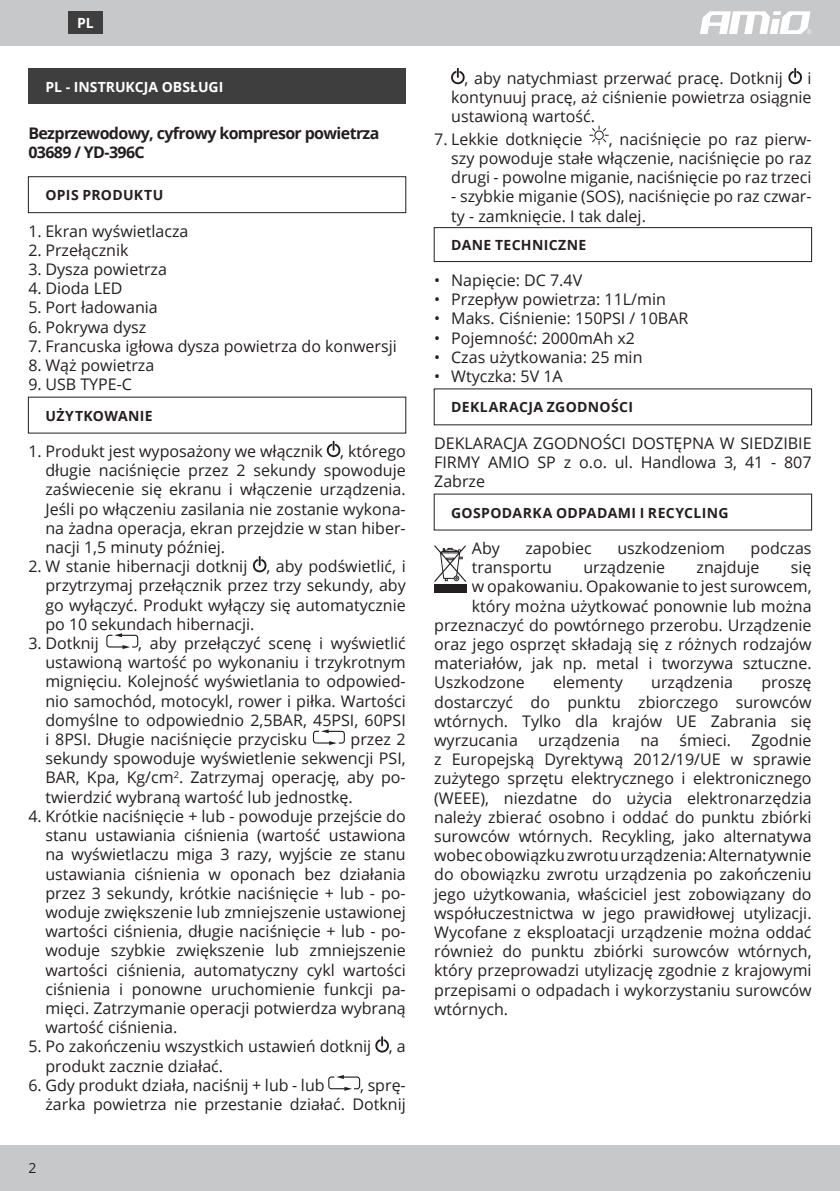
<style>
.page{position:relative;width:840px;height:1191px;background:#fff}
.page>*{position:absolute;margin:0;border:0;box-sizing:border-box;transform-origin:0 0}
.Tekst{font:16px/19.2px "Open Sans";color:#231f20;text-align:justify}
.Nazwa_produktu{font:700 16px/19.2px "Open Sans";letter-spacing:-.04em;color:#231f20}
.Nagłówek_ROZDZIAŁU{font:700 14px "Open Sans";letter-spacing:.025em;color:#231f20}
.Jezyk{font:700 14px "Open Sans";color:#fff}
.Jezyk_Ikona{font:700 14px "Open Sans";color:#fff}
.t1{font:14px "Open Sans";color:#231f20}
</style>
<div class="page">
<div style="left:0;top:0;width:839px;height:45px;background:#c7c8ca"></div>
<div style="left:0;top:1145px;width:839px;height:46px;background:#c7c8ca"></div>
<svg style="left:700px;top:11px;width:111px;height:23px"></svg>
<div style="left:28px;top:68px;width:377px;height:36px;background:#3e3e3f"></div>
<div style="left:28px;top:176px;width:378px;height:37px;border:1px solid #231f20"></div>
<svg style="left:326px;top:440px;width:14px;height:17px"></svg>
<svg style="left:252px;top:556px;width:14px;height:16px"></svg>
<svg style="left:106px;top:633px;width:33px;height:16px"></svg>
<svg style="left:312px;top:729px;width:33px;height:16px"></svg>
<svg style="left:375px;top:1036px;width:14px;height:16px"></svg>
<svg style="left:328px;top:1075px;width:32px;height:15px"></svg>
<div style="left:433px;top:227px;width:378px;height:35px;border:1px solid #231f20"></div>
<svg style="left:451px;top:68px;width:13px;height:16px"></svg>
<svg style="left:788px;top:68px;width:13px;height:16px"></svg>
<svg style="left:589px;top:125px;width:20px;height:20px"></svg>
<svg style="left:434px;top:545px;width:32px;height:37px"></svg>
<div style="left:434px;top:584px;width:32px;height:8px;background:#231f20"></div>
<div style="left:68px;top:11px;width:34px;height:23px;background:#3e3e3f"></div>
<p class="Jezyk_Ikona" style="left:77px;top:13px;width:18px">PL</p>
<p class="Jezyk" style="left:45px;top:77px;width:179px">PL - INSTRUKCJA OBSŁUGI</p>
<p class="Nazwa_produktu" style="left:28px;top:123px;width:352px">Bezprzewodowy, cyfrowy kompresor powietrza<br>03689 / YD-396C</p>
<p class="Nagłówek_ROZDZIAŁU" style="left:45px;top:185px;width:119px">OPIS PRODUKTU</p>
<p class="Tekst" style="left:28px;top:221px;width:161px">1. Ekran wyświetlacza</p>
<p class="Tekst" style="left:28px;top:240px;width:102px">2. Przełącznik</p>
<p class="Tekst" style="left:28px;top:259px;width:140px">3. Dysza powietrza</p>
<p class="Tekst" style="left:28px;top:278px;width:96px">4. Dioda LED</p>
<p class="Tekst" style="left:28px;top:297px;width:131px">5. Port ładowania</p>
<p class="Tekst" style="left:28px;top:317px;width:119px">6. Pokrywa dysz</p>
<p class="Tekst" style="left:28px;top:336px;width:370px">7. Francuska igłowa dysza powietrza do konwersji</p>
<p class="Tekst" style="left:28px;top:355px;width:127px">8. Wąż powietrza</p>
<p class="Tekst" style="left:28px;top:374px;width:105px">9. USB TYPE-C</p>
<p class="Nagłówek_ROZDZIAŁU" style="left:45px;top:406px;width:109px">UŻYTKOWANIE</p>
<p class="Tekst" style="left:45px;top:441px;width:362px;text-indent:-17px">1. Produkt jest wyposażony we włącznik , którego długie naciśnięcie przez 2 sekundy spowoduje zaświecenie się ekranu i włączenie urządzenia.<br>Jeśli po włączeniu zasilania nie zostanie wykona&shy;na żadna operacja, ekran przejdzie w stan hiber&shy;nacji 1,5 minuty później.</p>
<p class="Tekst" style="left:45px;top:556px;width:362px;text-indent:-17px">2. W stanie hibernacji dotknij , aby podświetlić, i przytrzymaj przełącznik przez trzy sekundy, aby go wyłączyć. Produkt wyłączy się automatycznie po 10 sekundach hibernacji.</p>
<p class="Tekst" style="left:28px;top:633px;width:72px">3. Dotknij</p>
<p class="Tekst" style="left:45px;top:633px;width:362px;text-indent:93px">, aby przełączyć scenę i wyświetlić ustawioną wartość po wykonaniu i trzykrotnym mignięciu. Kolejność wyświetlania to odpowied&shy;nio samochód, motocykl, rower i piłka. Wartości domyślne to odpowiednio 2,5BAR, 45PSI, 60PSI i 8PSI. Długie naciśnięcie przycisku</p>
<p class="Tekst" style="left:45px;top:729px;width:362px;text-indent:305px">przez 2 sekundy spowoduje wyświetlenie sekwencji PSI, BAR, Kpa, Kg/cm<sup>2</sup>. Zatrzymaj operację, aby po&shy;twierdzić wybraną wartość lub jednostkę.</p>
<p class="Tekst" style="left:45px;top:806px;width:362px;text-indent:-17px">4. Krótkie naciśnięcie + lub - powoduje przejście do stanu ustawiania ciśnienia (wartość ustawiona na wyświetlaczu miga 3 razy, wyjście ze stanu ustawiania ciśnienia w oponach bez działania przez 3 sekundy, krótkie naciśnięcie + lub - po&shy;woduje zwiększenie lub zmniejszenie ustawionej wartości ciśnienia, długie naciśnięcie + lub - po&shy;woduje szybkie zwiększenie lub zmniejszenie wartości ciśnienia, automatyczny cykl wartości ciśnienia i ponowne uruchomienie funkcji pa&shy;mięci. Zatrzymanie operacji potwierdza wybraną wartość ciśnienia.</p>
<p class="Tekst" style="left:45px;top:1036px;width:361px;text-indent:-17px">5. Po zakończeniu wszystkich ustawień dotknij , a produkt zacznie działać.</p>
<p class="Tekst" style="left:28px;top:1075px;width:297px">6. Gdy produkt działa, naciśnij + lub - lub</p>
<p class="Tekst" style="left:45px;top:1075px;width:362px;text-align:right">, sprę-<br>żarka powietrza nie przestanie działać. Dotknij</p>
<p class="t1" style="left:28px;top:1158px;width:10px">2</p>
<p class="Tekst" style="left:464px;top:68px;width:319px">, aby natychmiast przerwać pracę. Dotknij</p>
<p class="Tekst" style="left:451px;top:68px;width:362px;text-indent:356px">i kontynuuj pracę, aż ciśnienie powietrza osiągnie ustawioną wartość.</p>
<p class="Tekst" style="left:434px;top:129px;width:150px">7. Lekkie dotknięcie</p>
<p class="Tekst" style="left:451px;top:129px;width:362px;text-indent:157px">, naciśnięcie po raz pierw&shy;szy powoduje stałe włączenie, naciśnięcie po raz drugi - powolne miganie, naciśnięcie po raz trzeci</p>
<p class="Tekst" style="left:451px;top:186px;width:362px">- szybkie miganie (SOS), naciśnięcie po raz czwar&shy;ty - zamknięcie. I tak dalej.</p>
<p class="Nagłówek_ROZDZIAŁU" style="left:451px;top:235px;width:137px">DANE TECHNICZNE</p>
<p class="Tekst" style="left:434px;top:270px;width:149px">• Napięcie: DC 7.4V</p>
<p class="Tekst" style="left:434px;top:289px;width:233px">• Przepływ powietrza: 11L/min</p>
<p class="Tekst" style="left:434px;top:308px;width:255px">• Maks. Ciśnienie: 150PSI / 10BAR</p>
<p class="Tekst" style="left:434px;top:328px;width:202px">• Pojemność: 2000mAh x2</p>
<p class="Tekst" style="left:434px;top:347px;width:210px">• Czas użytkowania: 25 min</p>
<p class="Tekst" style="left:434px;top:366px;width:130px">• Wtyczka: 5V 1A</p>
<p class="Nagłówek_ROZDZIAŁU" style="left:451px;top:397px;width:183px">DEKLARACJA ZGODNOŚCI</p>
<p class="Tekst" style="left:434px;top:433px;width:379px">DEKLARACJA ZGODNOŚCI DOSTĘPNA W SIEDZIBIE FIRMY AMIO SP z o.o. ul. Handlowa 3, 41 - 807<br>Zabrze</p>
<p class="Nagłówek_ROZDZIAŁU" style="left:451px;top:503px;width:279px">GOSPODARKA ODPADAMI I RECYCLING</p>
<p class="Tekst" style="left:471px;top:538px;width:29px">Aby</p>
<p class="Tekst" style="left:525px;top:538px;width:68px">zapobiec</p>
<p class="Tekst" style="left:617px;top:538px;width:109px">uszkodzeniom</p>
<p class="Tekst" style="left:750px;top:538px;width:62px">podczas</p>
<p class="Tekst" style="left:471px;top:557px;width:81px">transportu</p>
<p class="Tekst" style="left:583px;top:557px;width:83px">urządzenie</p>
<p class="Tekst" style="left:696px;top:557px;width:64px">znajduje</p>
<p class="Tekst" style="left:790px;top:557px;width:22px">się</p>
<p class="Tekst" style="left:471px;top:576px;width:341px">w opakowaniu. Opakowanie to jest surowcem,</p>
<p class="Tekst" style="left:471px;top:595px;width:341px">który można użytkować ponownie lub można</p>
<p class="Tekst" style="left:434px;top:615px;width:379px">przeznaczyć do powtórnego przerobu. Urządzenie</p>
<p class="Tekst" style="left:434px;top:634px;width:379px">oraz jego osprzęt składają się z różnych rodzajów</p>
<p class="Tekst" style="left:434px;top:653px;width:379px">materiałów, jak np. metal i tworzywa sztuczne.</p>
<p class="Tekst" style="left:434px;top:672px;width:92px">Uszkodzone</p>
<p class="Tekst" style="left:553px;top:672px;width:71px">elementy</p>
<p class="Tekst" style="left:650px;top:672px;width:83px">urządzenia</p>
<p class="Tekst" style="left:434px;top:672px;width:379px;text-indent:327px">proszę dostarczyć do punktu zbiorczego surowców wtórnych. Tylko dla krajów UE Zabrania się wyrzucania</p>
<p class="Tekst" style="left:538px;top:730px;width:83px">urządzenia</p>
<p class="Tekst" style="left:640px;top:730px;width:20px">na</p>
<p class="Tekst" style="left:679px;top:730px;width:53px">śmieci.</p>
<p class="Tekst" style="left:434px;top:730px;width:379px;text-indent:317px">Zgodnie z Europejską Dyrektywą 2012/19/UE w sprawie zużytego sprzętu elektrycznego i elektronicznego (WEEE), niezdatne do użycia elektronarzędzia należy zbierać osobno i oddać do punktu zbiórki surowców wtórnych. Recykling, jako alternatywa wobec obowiązku zwrotu urządzenia: Alternatywnie do obowiązku zwrotu urządzenia po zakończeniu jego użytkowania, właściciel jest zobowiązany do współuczestnictwa w jego prawidłowej utylizacji.<br>Wycofane z eksploatacji urządzenie można oddać również do punktu zbiórki surowców wtórnych, który przeprowadzi utylizację zgodnie z krajowymi przepisami o odpadach i wykorzystaniu surowców wtórnych.</p>
</div>
